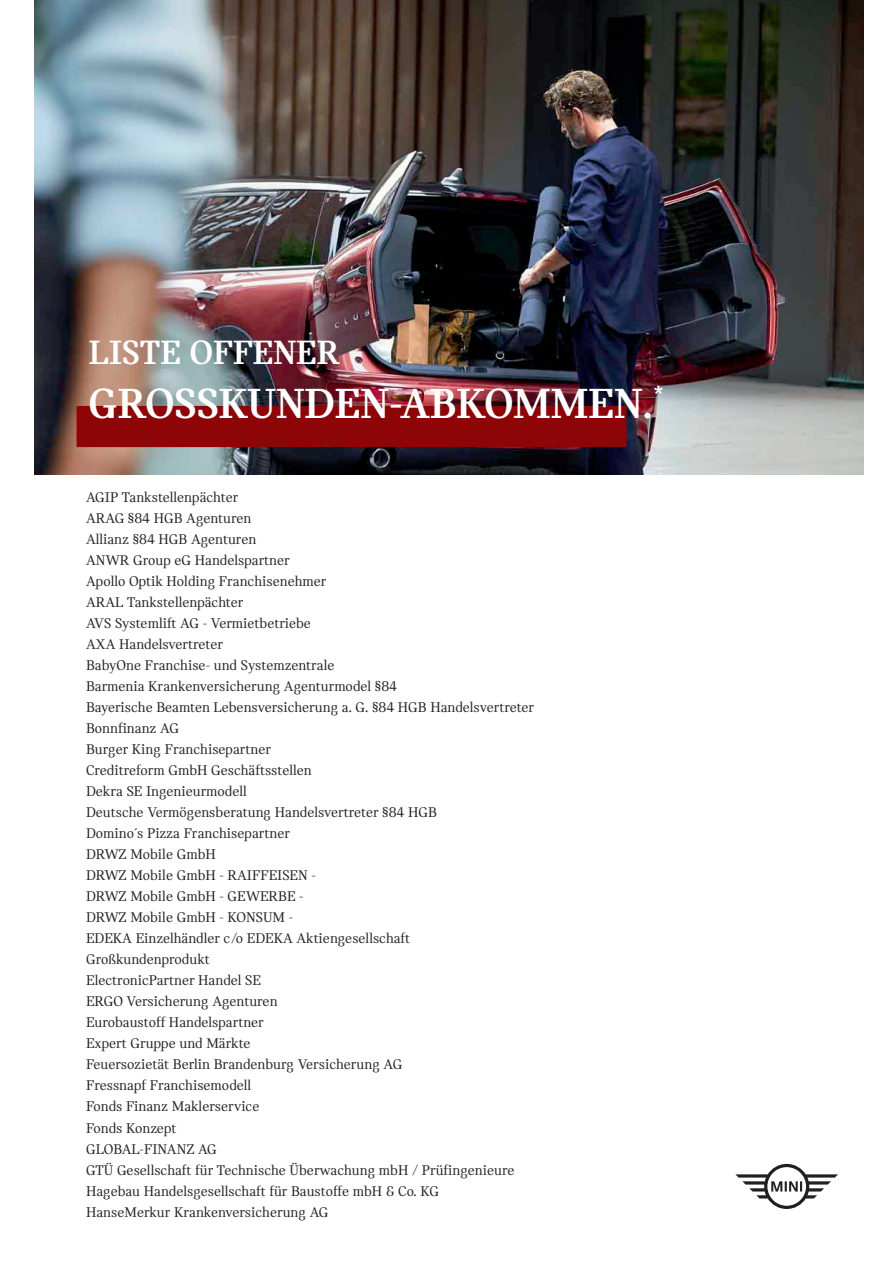
<style>
.page{position:relative;width:893px;height:1263px;background:#fff}
.page>*{position:absolute;margin:0;border:0;box-sizing:border-box;transform-origin:0 0}
.t1{font:700 45px "MINI Serif";color:#fff}
.t2{font:700 36px "MINI Serif";color:#fff}
.t3{font:15px/21px "MINI Serif";color:#231f20}
</style>
<div class="page">
<img style="left:34px;top:0;width:829px;height:474px">
<div style="left:77px;top:406px;width:550px;height:41px;background:#8d0507"></div>
<svg style="left:735px;top:1164px;width:103px;height:45px"></svg>
<h2 class="t2" style="left:89px;top:332px;width:253px">LISTE OFFENER</h2>
<h1 class="t1" style="left:89px;top:378px;width:577px">GROSSKUNDEN-ABKOMMEN.<sup>*</sup></h1>
<p class="t3" style="left:86px;top:487px;width:449px">AGIP Tankstellenpächter<br>ARAG §84 HGB Agenturen<br>Allianz §84 HGB Agenturen<br>ANWR Group eG Handelspartner<br>Apollo Optik Holding Franchisenehmer<br>ARAL Tankstellenpächter<br>AVS Systemlift AG - Vermietbetriebe<br>AXA Handelsvertreter<br>BabyOne Franchise- und Systemzentrale<br>Barmenia Krankenversicherung Agenturmodel §84<br>Bayerische Beamten Lebensversicherung a. G. §84 HGB Handelsvertreter Bonnfinanz AG<br>Burger King Franchisepartner<br>Creditreform GmbH Geschäftsstellen<br>Dekra SE Ingenieurmodell<br>Deutsche Vermögensberatung Handelsvertreter §84 HGB<br>Domino´s Pizza Franchisepartner<br>DRWZ Mobile GmbH<br>DRWZ Mobile GmbH - RAIFFEISEN -<br>DRWZ Mobile GmbH - GEWERBE -<br>DRWZ Mobile GmbH - KONSUM -<br>EDEKA Einzelhändler c/o EDEKA Aktiengesellschaft Großkundenprodukt<br>ElectronicPartner Handel SE<br>ERGO Versicherung Agenturen<br>Eurobaustoff Handelspartner<br>Expert Gruppe und Märkte<br>Feuersozietät Berlin Brandenburg Versicherung AG<br>Fressnapf Franchisemodell<br>Fonds Finanz Maklerservice<br>Fonds Konzept<br>GLOBAL-FINANZ AG<br>GTÜ Gesellschaft für Technische Überwachung mbH / Prüfingenieure Hagebau Handelsgesellschaft für Baustoffe mbH &amp; Co. KG<br>HanseMerkur Krankenversicherung AG</p>
</div>
